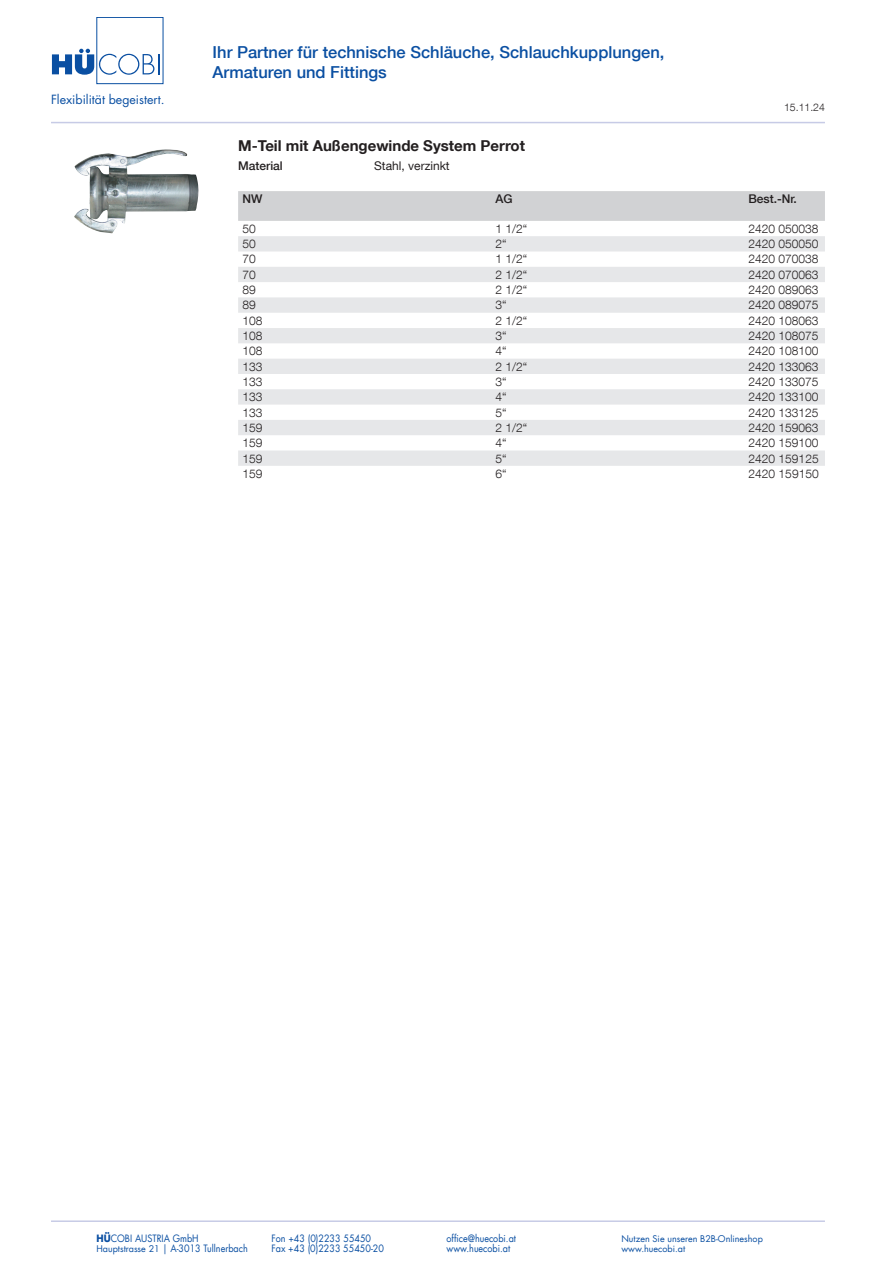
<style>
.page{position:relative;width:893px;height:1263px;background:#fff}
.page>*{position:absolute;margin:0;border:0;box-sizing:border-box;transform-origin:0 0}
.t1{font:500 16.5px/19.8px "Helvetica Neue LT Com";color:#0a4fa2}
.t2{font:700 15px "Helvetica Neue LT Com";color:#231f20}
.t3{font:12.3px "Futura LT";color:#0a4fa2}
.t4{font:300 12px "Helvetica Neue LT Com";color:#231f20}
.t5{font:500 12px "Helvetica Neue LT Com";color:#231f20}
.t6{font:12px "Helvetica Neue LT Com";color:#231f20}
.t7{font:300 10.5px "Helvetica Neue LT Com";color:#231f20}
.t8{font:9.9px "Futura LT";color:#0a4fa2;scale:.91 1}
.t9{font:9px "Futura LT";color:#0a4fa2}
.s1{font-weight:700}
.s2{font-size:9px}
</style>
<div class="page">
<hr style="left:51px;top:122px;width:774px;height:1px;background:#c7cbe6">
<hr style="left:51px;top:1220px;width:774px;height:2px;background:#c7cbe6">
<div style="left:96px;top:17px;width:67px;height:67px;border:1px solid #0a4fa2"></div>
<svg style="left:52px;top:49px;width:108px;height:26px"></svg>
<div style="left:238px;top:191px;width:587px;height:30px;background:#d1d2d4"></div>
<svg style="left:238px;top:236px;width:587px;height:230px;fill:#e7e8e9"></svg>
<img style="left:74px;top:149px;width:125px;height:84px">
<p class="t3" style="left:51px;top:91px;width:115px">Flexibilität begeistert.</p>
<h1 class="t1" style="left:213px;top:42px;width:453px">Ihr Partner für technische Schläuche, Schlauchkupplungen,<br>Armaturen und Fittings</h1>
<p class="t7" style="left:784px;top:101px;width:42px">15.11.24</p>
<p class="t2" style="left:238px;top:136px;width:288px">M-Teil mit Außengewinde System Perrot</p>
<p class="t5" style="left:238px;top:158px;width:46px">Material</p>
<p class="t6" style="left:374px;top:158px;width:77px">Stahl, verzinkt</p>
<p class="t5" style="left:242px;top:192px;width:21px">NW</p>
<p class="t5" style="left:495px;top:192px;width:19px">AG</p>
<p class="t5" style="left:748px;top:192px;width:50px">Best.-Nr.</p>
<p class="t4" style="left:242px;top:221px;width:15px">50</p>
<p class="t4" style="left:495px;top:221px;width:33px">1 1/2“</p>
<p class="t4" style="left:748px;top:221px;width:72px">2420 050038</p>
<p class="t4" style="left:242px;top:237px;width:15px">50</p>
<p class="t4" style="left:495px;top:237px;width:13px">2“</p>
<p class="t4" style="left:748px;top:237px;width:72px">2420 050050</p>
<p class="t4" style="left:242px;top:252px;width:15px">70</p>
<p class="t4" style="left:495px;top:252px;width:33px">1 1/2“</p>
<p class="t4" style="left:748px;top:252px;width:72px">2420 070038</p>
<p class="t4" style="left:242px;top:267px;width:15px">70</p>
<p class="t4" style="left:495px;top:267px;width:33px">2 1/2“</p>
<p class="t4" style="left:748px;top:267px;width:72px">2420 070063</p>
<p class="t4" style="left:242px;top:282px;width:15px">89</p>
<p class="t4" style="left:495px;top:282px;width:33px">2 1/2“</p>
<p class="t4" style="left:748px;top:282px;width:72px">2420 089063</p>
<p class="t4" style="left:242px;top:298px;width:15px">89</p>
<p class="t4" style="left:495px;top:298px;width:13px">3“</p>
<p class="t4" style="left:748px;top:298px;width:72px">2420 089075</p>
<p class="t4" style="left:242px;top:313px;width:22px">108</p>
<p class="t4" style="left:495px;top:313px;width:33px">2 1/2“</p>
<p class="t4" style="left:748px;top:313px;width:72px">2420 108063</p>
<p class="t4" style="left:242px;top:328px;width:22px">108</p>
<p class="t4" style="left:495px;top:328px;width:13px">3“</p>
<p class="t4" style="left:748px;top:328px;width:72px">2420 108075</p>
<p class="t4" style="left:242px;top:344px;width:22px">108</p>
<p class="t4" style="left:495px;top:344px;width:13px">4“</p>
<p class="t4" style="left:748px;top:344px;width:72px">2420 108100</p>
<p class="t4" style="left:242px;top:359px;width:22px">133</p>
<p class="t4" style="left:495px;top:359px;width:33px">2 1/2“</p>
<p class="t4" style="left:748px;top:359px;width:72px">2420 133063</p>
<p class="t4" style="left:242px;top:374px;width:22px">133</p>
<p class="t4" style="left:495px;top:374px;width:13px">3“</p>
<p class="t4" style="left:748px;top:374px;width:72px">2420 133075</p>
<p class="t4" style="left:243px;top:390px;width:22px">133</p>
<p class="t4" style="left:496px;top:390px;width:13px">4“</p>
<p class="t4" style="left:748px;top:390px;width:72px">2420 133100</p>
<p class="t4" style="left:243px;top:405px;width:22px">133</p>
<p class="t4" style="left:496px;top:405px;width:13px">5“</p>
<p class="t4" style="left:749px;top:405px;width:72px">2420 133125</p>
<p class="t4" style="left:243px;top:420px;width:22px">159</p>
<p class="t4" style="left:496px;top:420px;width:33px">2 1/2“</p>
<p class="t4" style="left:749px;top:420px;width:72px">2420 159063</p>
<p class="t4" style="left:243px;top:436px;width:22px">159</p>
<p class="t4" style="left:496px;top:436px;width:13px">4“</p>
<p class="t4" style="left:749px;top:436px;width:72px">2420 159100</p>
<p class="t4" style="left:243px;top:451px;width:22px">159</p>
<p class="t4" style="left:496px;top:451px;width:13px">5“</p>
<p class="t4" style="left:749px;top:451px;width:72px">2420 159125</p>
<p class="t4" style="left:243px;top:466px;width:22px">159</p>
<p class="t4" style="left:496px;top:466px;width:13px">6“</p>
<p class="t4" style="left:749px;top:466px;width:72px">2420 159150</p>
<p class="t8" style="left:97px;top:1232px;width:114px"><span class="s1">HÜ</span>COBI AUSTRIA GmbH</p>
<p class="t8" style="left:271px;top:1232px;width:111px">Fon +43 (0)2233 55450</p>
<p class="t8" style="left:446px;top:1232px;width:78px">office@huecobi.at</p>
<p class="t9" style="left:621px;top:1233px;width:143px">Nutzen Sie unseren B2B-Onlineshop</p>
<p class="t8" style="left:97px;top:1242px;width:168px"><span class="s2">Hauptstrasse 21</span> | A-3013 Tullnerbach</p>
<p class="t8" style="left:271px;top:1242px;width:125px">Fax +43 (0)2233 55450-20</p>
<p class="t8" style="left:446px;top:1242px;width:72px">www.huecobi.at</p>
<p class="t9" style="left:621px;top:1243px;width:65px">www.huecobi.at</p>
</div>
